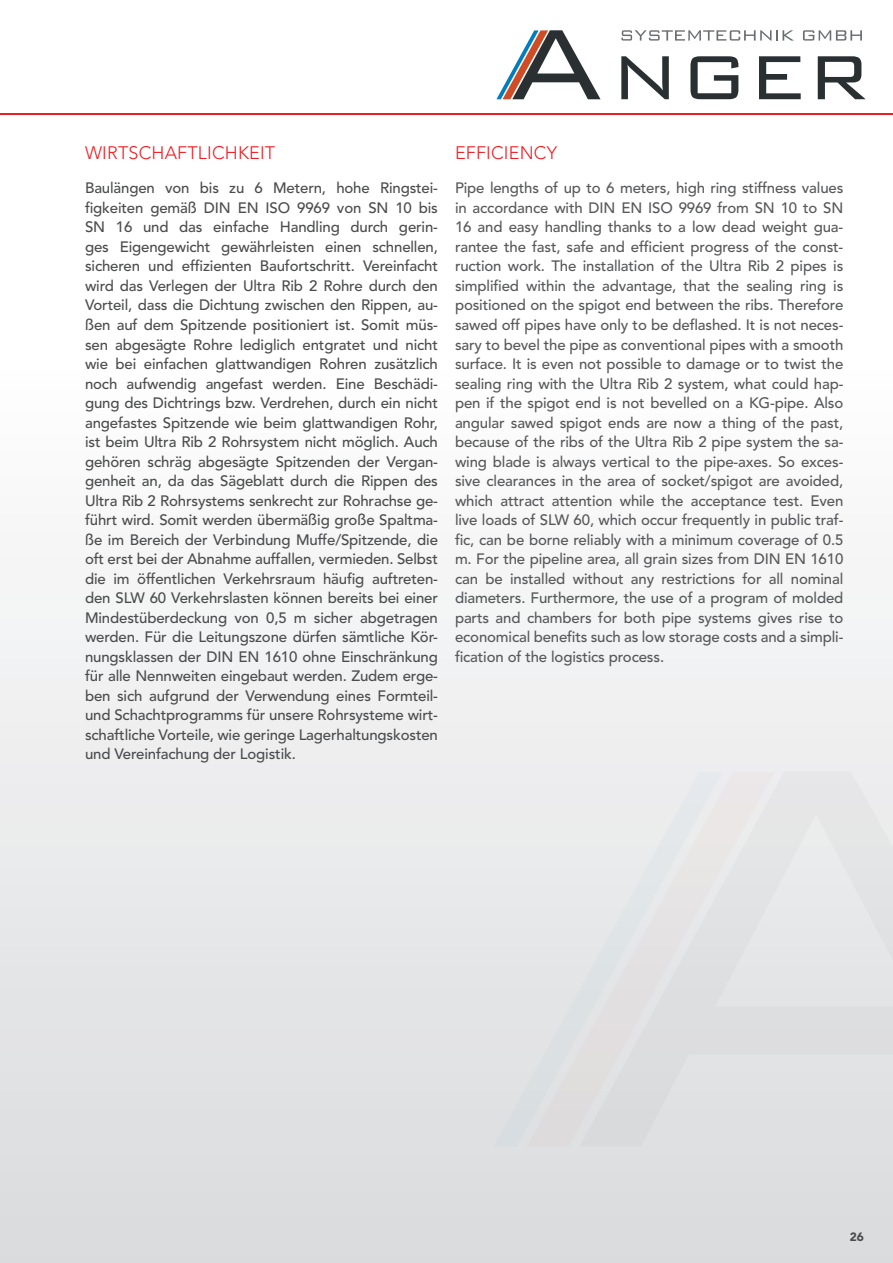
<style>
.page{position:relative;width:893px;height:1263px;background:#fff}
.page>*{position:absolute;margin:0;border:0;box-sizing:border-box;transform-origin:0 0}
.t1{font:300 18px "Avenir";letter-spacing:.01em;color:#ee1d23}
.t2{font:500 15px/19.5px "Avenir";letter-spacing:-.01em;color:#4b4c4d;text-align:justify}
.t3{font:500 15px/19.5px "Avenir";letter-spacing:-.01em;color:#57585a;text-align:justify}
.t4{font:900 12px "Avenir";color:#4b4c4d}
</style>
<div class="page">
<div style="left:0;top:0;width:893px;height:1263px;background:linear-gradient(to bottom,#fff,#dcdddf)"></div>
<hr style="left:0;top:113px;width:893px;height:2px;background:#ee1d23">
<div style="left:579px;top:771px;width:314px;height:376px;background:#e4e5e6"></div>
<svg style="left:723px;top:772px;width:51px;height:375px;background:#e2e3e4"></svg>
<svg style="left:493px;top:772px;width:230px;height:375px;background:#e3e4e5"></svg>
<svg style="left:621px;top:56px;width:48px;height:43px"></svg>
<svg style="left:690px;top:56px;width:48px;height:43px"></svg>
<svg style="left:759px;top:56px;width:42px;height:43px"></svg>
<svg style="left:818px;top:56px;width:48px;height:43px"></svg>
<svg style="left:621px;top:30px;width:173px;height:11px"></svg>
<svg style="left:803px;top:30px;width:59px;height:11px"></svg>
<svg style="left:496px;top:30px;width:104px;height:69px"></svg>
<p class="t1" style="left:85px;top:142px;width:192px">WIRTSCHAFTLICHKEIT</p>
<p class="t2" style="left:85px;top:179px;width:354px">Baulängen von bis zu 6 Metern, hohe Ringstei&shy;figkeiten gemäß DIN EN ISO 9969 von SN 10 bis SN 16 und das einfache Handling durch gerin&shy;ges Eigengewicht gewährleisten einen schnellen, sicheren und effizienten Baufortschritt. Vereinfacht wird das Verlegen der Ultra Rib 2 Rohre durch den Vorteil, dass die Dichtung zwischen den Rippen, au&shy;ßen auf dem Spitzende positioniert ist. Somit müs&shy;sen abgesägte Rohre lediglich entgratet und nicht wie bei einfachen glattwandigen Rohren zusätzlich noch aufwendig angefast werden. Eine Beschädi&shy;gung des Dichtrings bzw. Verdrehen, durch ein nicht angefastes Spitzende wie beim glattwandigen Rohr, ist beim Ultra Rib 2 Rohrsystem nicht möglich. Auch gehören schräg abgesägte Spitzenden der Vergan&shy;genheit an, da das Sägeblatt durch die Rippen des Ultra Rib 2 Rohrsystems senkrecht zur Rohrachse ge&shy;führt wird. Somit werden übermäßig große Spaltma&shy;ße im Bereich der Verbindung Muffe/Spitzende, die oft erst bei der Abnahme auffallen, vermieden. Selbst die im öffentlichen Verkehrsraum häufig auftreten&shy;den SLW 60 Verkehrslasten können bereits bei einer Mindestüberdeckung von 0,5 m sicher abgetragen werden. Für die Leitungszone dürfen sämtliche Kör&shy;nungsklassen der DIN EN 1610 ohne Einschränkung für alle Nennweiten eingebaut werden. Zudem erge&shy;ben sich aufgrund der Verwendung eines Formteil&shy;und Schachtprogramms für unsere Rohrsysteme wirt&shy;schaftliche Vorteile, wie geringe Lagerhaltungskosten und Vereinfachung der Logistik.</p>
<p class="t1" style="left:455px;top:142px;width:104px">EFFICIENCY</p>
<p class="t3" style="left:455px;top:179px;width:390px">Pipe lengths of up to 6 meters, high ring stiffness values in accordance with DIN EN ISO 9969 from SN 10 to SN 16 and easy handling thanks to a low dead weight gua&shy;rantee the fast, safe and efficient progress of the const&shy;ruction work. The installation of the Ultra Rib 2 pipes is simplified within the advantage, that the sealing ring is positioned on the spigot end between the ribs. Therefore sawed off pipes have only to be deflashed. It is not neces&shy;sary to bevel the pipe as conventional pipes with a smooth surface. It is even not possible to damage or to twist the sealing ring with the Ultra Rib 2 system, what could hap&shy;pen if the spigot end is not bevelled on a KG-pipe. Also angular sawed spigot ends are now a thing of the past, because of the ribs of the Ultra Rib 2 pipe system the sa&shy;wing blade is always vertical to the pipe-axes. So exces&shy;sive clearances in the area of socket/spigot are avoided, which attract attention while the acceptance test. Even live loads of SLW 60, which occur frequently in public traf&shy;fic, can be borne reliably with a minimum coverage of 0.5 m. For the pipeline area, all grain sizes from DIN EN 1610 can be installed without any restrictions for all nominal diameters. Furthermore, the use of a program of molded parts and chambers for both pipe systems gives rise to economical benefits such as low storage costs and a simpli&shy;fication of the logistics process.</p>
<p class="t4" style="left:850px;top:1229px;width:16px">26</p>
</div>
